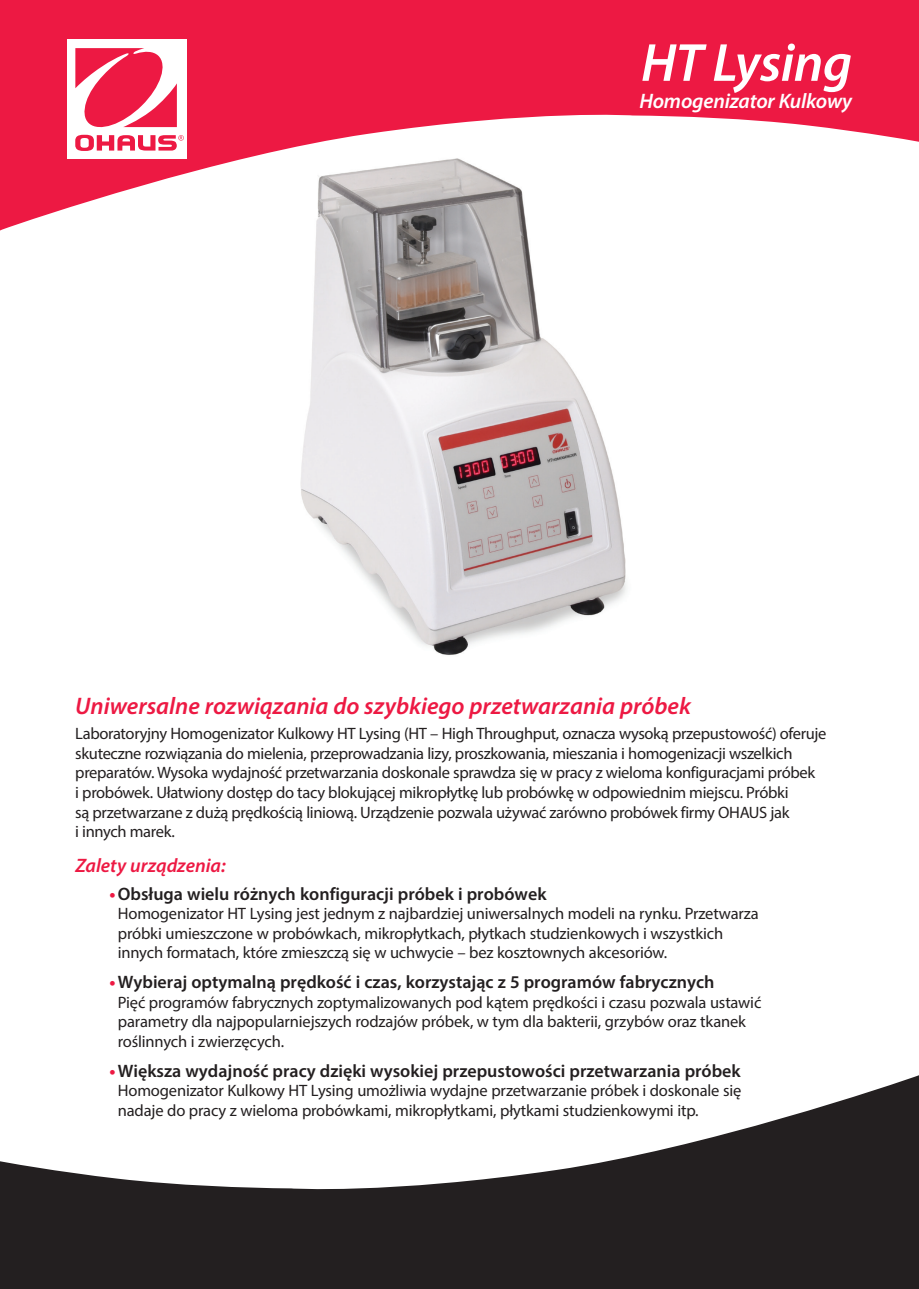
<style>
.page{position:relative;width:919px;height:1289px;background:#fff}
.page>*{position:absolute;margin:0;border:0;box-sizing:border-box;transform-origin:0 0}
.t1{font:italic 600 54px "Myriad Pro";letter-spacing:-.01em;color:#fff}
.t2{font:italic 600 24px "Myriad Pro";color:#ed1943}
.t3{font:italic 600 21px "Myriad Pro";letter-spacing:-.01em;color:#fff}
.t4{font:italic 600 19.5px "Myriad Pro";color:#ed1943}
.t5{font:600 18px "Myriad Pro";color:#231f20}
.t6{font:16.5px/19.5px "Myriad Pro";letter-spacing:-.015em;color:#231f20}
.s1{font-weight:700;color:#ed1943}
</style>
<div class="page">
<svg style="left:0;top:0;width:918px;height:231px;fill:#ed1943"></svg>
<div style="left:67px;top:40px;width:120px;height:119px;background:#fff"></div>
<svg style="left:75px;top:48px;width:109px;height:103px"></svg>
<svg style="left:0;top:1075px;width:918px;height:213px;fill:#231f20"></svg>
<img style="left:282px;top:154px;width:349px;height:501px">
<h1 class="t1" style="left:641px;top:28px;width:213px">HT Lysing</h1>
<p class="t3" style="left:639px;top:87px;width:214px">Homogenizator Kulkowy</p>
<h2 class="t2" style="left:75px;top:690px;width:617px">Uniwersalne rozwiązania do szybkiego przetwarzania próbek</h2>
<p class="t6" style="left:75px;top:724px;width:752px">Laboratoryjny Homogenizator Kulkowy HT Lysing (HT – High Throughput, oznacza wysoką przepustowość) oferuje skuteczne rozwiązania do mielenia, przeprowadzania lizy, proszkowania, mieszania i homogenizacji wszelkich preparatów. Wysoka wydajność przetwarzania doskonale sprawdza się w pracy z wieloma konfiguracjami próbek<br>i probówek. Ułatwiony dostęp do tacy blokującej mikropłytkę lub probówkę w odpowiednim miejscu. Próbki<br>są przetwarzane z dużą prędkością liniową. Urządzenie pozwala używać zarówno probówek firmy OHAUS jak<br>i innych marek.</p>
<p class="t4" style="left:75px;top:852px;width:152px">Zalety urządzenia:</p>
<p class="t5" style="left:109px;top:882px;width:438px"><span class="s1">•</span> Obsługa wielu różnych konfiguracji próbek i probówek</p>
<p class="t6" style="left:118px;top:903px;width:642px">Homogenizator HT Lysing jest jednym z najbardziej uniwersalnych modeli na rynku. Przetwarza próbki umieszczone w probówkach, mikropłytkach, płytkach studzienkowych i wszystkich innych formatach, które zmieszczą się w uchwycie – bez kosztownych akcesoriów.</p>
<p class="t5" style="left:109px;top:970px;width:606px"><span class="s1">•</span> Wybieraj optymalną prędkość i czas, korzystając z 5 programów fabrycznych</p>
<p class="t6" style="left:118px;top:992px;width:645px">Pięć programów fabrycznych zoptymalizowanych pod kątem prędkości i czasu pozwala ustawić parametry dla najpopularniejszych rodzajów próbek, w tym dla bakterii, grzybów oraz tkanek roślinnych i zwierzęcych.</p>
<p class="t5" style="left:109px;top:1059px;width:633px"><span class="s1">•</span> Większa wydajność pracy dzięki wysokiej przepustowości przetwarzania próbek</p>
<p class="t6" style="left:118px;top:1080px;width:625px">Homogenizator Kulkowy HT Lysing umożliwia wydajne przetwarzanie próbek i doskonale się nadaje do pracy z wieloma probówkami, mikropłytkami, płytkami studzienkowymi itp.</p>
</div>
